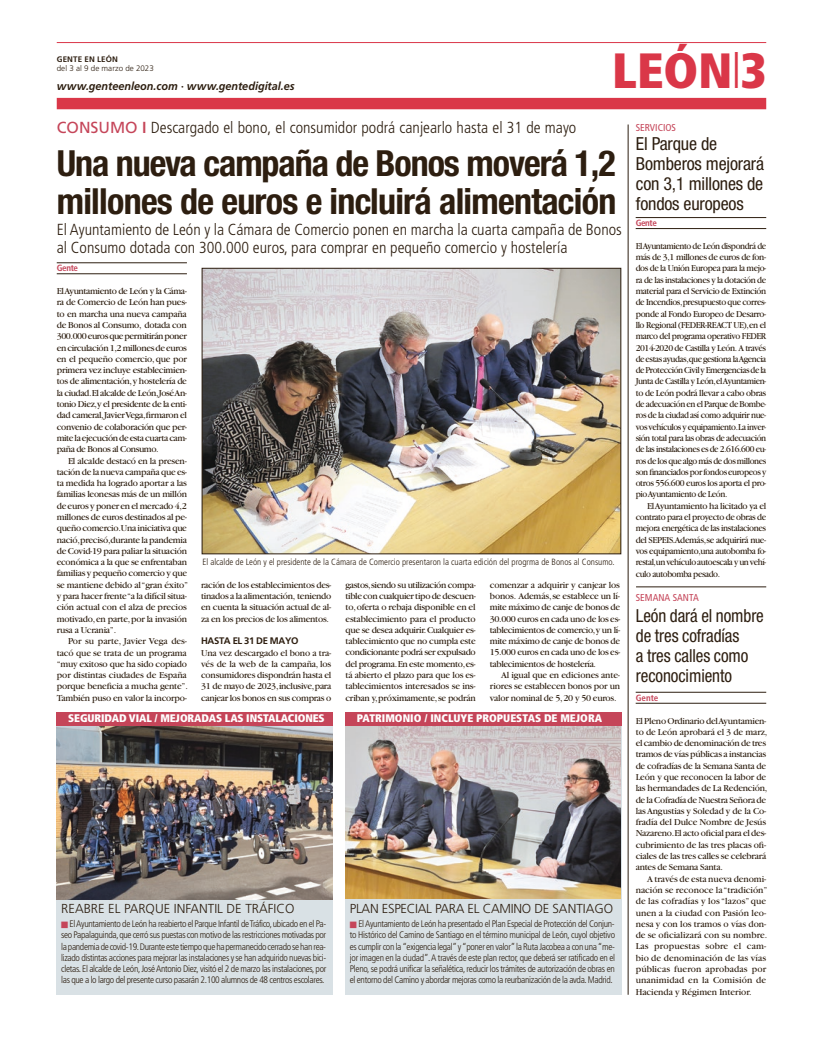
<style>
.page{position:relative;width:823px;height:1049px;background:#fff}
.page>*{position:absolute;margin:0;border:0;box-sizing:border-box;transform-origin:0 0}
.t1{font:900 condensed 49.5px "Frutiger";color:#da3748}
.t2{font:700 condensed 36px/38px "Helvetica Neue";letter-spacing:-.02em;color:#2d1e10}
.t3{font:condensed 18px/20px "Helvetica Neue LT Std";letter-spacing:-.005em;color:#2d1e10;scale:.95 1}
.t4{font:condensed 18px/20px "Helvetica Neue LT Std";letter-spacing:-.005em;color:#2d1e10}
.t5{font:300 condensed 16px/18px "Frutiger LT Std";color:#2d1e10}
.t6{font:300 condensed 16px "Frutiger";color:#2d1e10}
.t7{font:300 13px "Frutiger LT Std";letter-spacing:-.02em;color:#2d1e10}
.t8{font:300 13px "Frutiger LT Std";color:#2d1e10}
.t9{font:italic 700 11.3px "Frutiger LT Std";color:#2d1e10;scale:.96 1}
.t10{font:900 condensed 11px "Frutiger LT Std";letter-spacing:-.01em;color:#fff}
.t11{font:condensed 10px "Frutiger LT Std";color:#c54559}
.t12{font:9.5px/11.3px "Garamond";letter-spacing:-.025em;color:#2d1e10;text-align:justify}
.t13{font:300 condensed 9.5px/11.3px "Frutiger LT Std";letter-spacing:-.035em;color:#2d1e10;text-align:justify}
.t14{font:9.5px/11.3px "Garamond";letter-spacing:-.025em;color:#2d1e10;text-align:justify;scale:.94 1}
.t15{font:9.5px/11.3px "Garamond";letter-spacing:.01em;color:#2d1e10}
.t16{font:700 9.5px "Frutiger";letter-spacing:-.04em;color:#2d1e10}
.t17{font:300 condensed 9px "Frutiger LT Std";color:#2d1e10}
.t18{font:700 condensed 9px "Frutiger LT Std";letter-spacing:-.04em;color:#c54559}
.t19{font:300 8px "Frutiger LT Std";letter-spacing:.005em;color:#2d1e10}
.t20{font:700 8px "Frutiger LT Std";letter-spacing:.02em;color:#2d1e10}
.s1{font-weight:400;font-stretch:normal;color:#c54559}
.s2{font-family:"Frutiger LT Std";font-weight:700;color:#c54559}
.s3{color:#c54559}
</style>
<div class="page">
<div style="left:57px;top:98px;width:708px;height:11px;background:#da3748"></div>
<hr style="left:57px;top:42px;width:708px;height:1px;background:#da3748">
<div style="left:57px;top:713px;width:275px;height:282px;background:#d9e1e5"></div>
<div style="left:345px;top:713px;width:276px;height:282px;background:#d9e1e5"></div>
<img style="left:57px;top:726px;width:275px;height:173px">
<img style="left:346px;top:726px;width:274px;height:172px">
<hr style="left:57px;top:263px;width:130px;height:1px;background:#2d1e10">
<hr style="left:57px;top:274px;width:130px;height:1px;background:#2d1e10">
<img style="left:204px;top:270px;width:414px;height:282px">
<div style="left:202px;top:268px;width:418px;height:286px;border:1px solid #2d1e10"></div>
<div style="left:57px;top:712px;width:275px;height:14px;background:#c54559"></div>
<div style="left:345px;top:712px;width:276px;height:14px;background:#c54559"></div>
<hr style="left:635px;top:217px;width:130px;height:1px;background:#2d1e10">
<hr style="left:635px;top:228px;width:130px;height:1px;background:#2d1e10">
<hr style="left:635px;top:692px;width:130px;height:1px;background:#2d1e10">
<hr style="left:635px;top:703px;width:130px;height:1px;background:#2d1e10">
<hr style="left:627px;top:124px;width:1px;height:871px;background:#2d1e10">
<hr style="left:635px;top:587px;width:130px;height:1px;background:#2d1e10">
<p class="t20" style="left:57px;top:54px;width:63px">GENTE EN LEÓN</p>
<p class="t19" style="left:57px;top:64px;width:99px">del 3 al 9 de marzo de 2023</p>
<p class="t9" style="left:57px;top:80px;width:249px">www.genteenleon.com · www.gentedigital.es</p>
<h1 class="t1" style="left:612px;top:41px;width:155px">LEÓN<sup>|</sup>3</h1>
<h3 class="t6" style="left:57px;top:119px;width:521px"><span class="s1">CONSUMO</span> <span class="s2">I</span> Descargado el bono, el consumidor podrá canjearlo hasta el 31 de mayo</h3>
<h2 class="t2" style="left:57px;top:143px;width:561px">Una nueva campaña de Bonos moverá 1,2 millones de euros e incluirá alimentación</h2>
<h3 class="t5" style="left:57px;top:220px;width:566px">El Ayuntamiento de León y la Cámara de Comercio ponen en marcha la cuarta campaña de Bonos al Consumo dotada con 300.000 euros, para comprar en pequeño comercio y hostelería</h3>
<p class="t18" style="left:57px;top:263px;width:23px">Gente</p>
<p class="t12" style="left:57px;top:285px;width:132px">El Ayuntamiento de León y la Cáma&shy;ra de Comercio de León han pues&shy;to en marcha una nueva campaña de Bonos al Consumo, dotada con 300.000 euros que permitirán poner en circulación 1,2 millones de euros en el pequeño comercio, que por primera vez incluye establecimien&shy;tos de alimentación,y hostelería de la ciudad.El alcalde de León,José An&shy;tonio Diez,y el presidente de la enti&shy;dad cameral,Javier Vega,firmaron el convenio de colaboración que per&shy;mite la ejecución de esta cuarta cam&shy;paña de Bonos al Consumo.</p>
<p class="t12" style="left:57px;top:455px;width:133px;text-align:left;text-indent:11px">El alcalde destacó en la presen&shy;tación de la nueva campaña que es&shy;ta medida ha logrado aportar a las familias leonesas más de un millón de euros y poner en el mercado 4,2 millones de euros destinados al pe&shy;queño comercio.Una iniciativa que nació,precisó,durante la pandemia de Covid-19 para paliar la situación económica a la que se enfrentaban familias y pequeño comercio y que se mantiene debido al “gran éxito” y para hacer frente “a la difícil situa&shy;ción actual con el alza de precios motivado, en parte, por la invasión rusa a Ucrania”.</p>
<p class="t12" style="left:57px;top:636px;width:133px;text-align:left;text-indent:11px">Por su parte, Javier Vega des&shy;tacó que se trata de un programa “muy exitoso que ha sido copiado por distintas ciudades de España porque beneficia a mucha gente”.<br>También puso en valor la incorpo-</p>
<p class="t17" style="left:202px;top:557px;width:413px">El alcalde de León y el presidente de la Cámara de Comercio presentaron la cuarta edición del progrma de Bonos al Consumo.</p>
<p class="t12" style="left:201px;top:579px;width:132px">ración de los establecimientos des&shy;tinados a la alimentación, teniendo en cuenta la situación actual de al&shy;za en los precios de los alimentos.</p>
<p class="t16" style="left:201px;top:635px;width:99px">HASTA EL 31 DE MAYO</p>
<p class="t12" style="left:201px;top:647px;width:132px">Una vez descargado el bono a tra&shy;vés de la web de la campaña, los consumidores dispondrán hasta el 31 de mayo de 2023,inclusive,para canjear los bonos en sus compras o</p>
<p class="t12" style="left:345px;top:579px;width:132px">gastos,siendo su utilización compa&shy;tible con cualquier tipo de descuen&shy;to, oferta o rebaja disponible en el establecimiento para el producto que se desea adquirir. Cualquier es&shy;tablecimiento que no cumpla este condicionante podrá ser expulsado del programa.En este momento,es&shy;tá abierto el plazo para que los es&shy;tablecimientos interesados se ins&shy;criban y, próximamente, se podrán</p>
<p class="t12" style="left:489px;top:579px;width:132px">comenzar a adquirir y canjear los bonos. Además, se establece un lí&shy;mite máximo de canje de bonos de 30.000 euros en cada uno de los es&shy;tablecimientos de comercio,y un lí&shy;mite máximo de canje de bonos de 15.000 euros en cada uno de los es&shy;tablecimientos de hostelería.</p>
<p class="t12" style="left:489px;top:669px;width:132px;text-indent:11px">Al igual que en ediciones ante&shy;riores se establecen bonos por un valor nominal de 5, 20 y 50 euros.</p>
<p class="t10" style="left:68px;top:712px;width:258px">SEGURIDAD VIAL / MEJORADAS LAS INSTALACIONES</p>
<p class="t10" style="left:356px;top:712px;width:247px">PATRIMONIO / INCLUYE PROPUESTAS DE MEJORA</p>
<h3 class="t8" style="left:61px;top:901px;width:235px">REABRE EL PARQUE INFANTIL DE TRÁFICO</h3>
<h3 class="t7" style="left:349px;top:901px;width:265px">PLAN ESPECIAL PARA EL CAMINO DE SANTIAGO</h3>
<p class="t13" style="left:61px;top:918px;width:266px"><span class="s3">■</span> El Ayuntamiento de León ha reabierto el Parque Infantil de Tráfico, ubicado en el Pa&shy;seo Papalaguinda, que cerró sus puestas con motivo de las restricciones motivadas por la pandemia de covid-19. Durante este tiempo que ha permanecido cerrado se han rea&shy;lizado distintas acciones para mejorar las instalaciones y se han adquirido nuevas bici&shy;cletas. El alcalde de León, José Antonio Diez, visitó el 2 de marzo las instalaciones, por las que a lo largo del presente curso pasarán 2.100 alumnos de 48 centros escolares.</p>
<p class="t13" style="left:349px;top:918px;width:266px"><span class="s3">■</span> El Ayuntamiento de León ha presentado el Plan Especial de Protección del Conjun&shy;to Histórico del Camino de Santiago en el término municipal de León, cuyol objetivo es cumplir con la “exigencia legal” y “poner en valor” la Ruta Jacobea a con una “me&shy;jor imagen en la ciudad”. A través de este plan rector, que deberá ser ratificado en el Pleno, se podrá unificar la señalética, reducir los trámites de autorización de obras en el entorno del Camino y abordar mejoras como la reurbanización de la avda. Madrid.</p>
<p class="t11" style="left:635px;top:122px;width:42px">SERVICIOS</p>
<h3 class="t4" style="left:635px;top:134px;width:130px">El Parque de<br>Bomberos mejorará con 3,1 millones de fondos europeos</h3>
<p class="t18" style="left:635px;top:218px;width:23px">Gente</p>
<p class="t14" style="left:635px;top:240px;width:140px">El Ayuntamiento de León dispondrá de más de 3,1 millones de euros de fon&shy;dos de la Unión Europea para la mejo&shy;ra de las instalaciones y la dotación de material para el Servicio de Extinción de Incendios,presupuesto que corres&shy;ponde al Fondo Europeo de Desarro&shy;llo Regional (FEDER-REACT UE),en el marco del programa operativo FEDER 2014-2020 de Castilla y León. A través de estas ayudas,que gestiona la Agencia de Protección Civil y Emergencias de la Junta de Castilla y León,el Ayuntamien&shy;to de León podrá llevar a cabo obras de adecuación en el Parque de Bombe&shy;ros de la ciudad así como adquirir nue&shy;vos vehículos y equipamiento.La inver&shy;sión total para las obras de adecuación de las instalaciones es de 2.616.600 eu&shy;ros de los que algo más de dos millones son financiados por fondos europeos y otros 556.600 euros los aporta el pro&shy;pio Ayuntamiento de León.</p>
<p class="t12" style="left:635px;top:500px;width:132px;text-indent:11px">El Ayuntamiento ha licitado ya el contrato para el proyecto de obras de mejora energética de las instalaciones del SEPEIS.Además,se adquirirá nue&shy;vos equipamiento,una autobomba fo&shy;restal,un vehículo autoescala y un vehí&shy;culo autobomba pesado.</p>
<p class="t11" style="left:635px;top:591px;width:64px">SEMANA SANTA</p>
<h3 class="t3" style="left:635px;top:606px;width:136px">León dará el nombre de tres cofradías<br>a tres calles como reconocimiento</h3>
<p class="t18" style="left:635px;top:692px;width:24px">Gente</p>
<p class="t12" style="left:635px;top:715px;width:133px;text-align:left">El Pleno Ordinario del Ayuntamien&shy;to de León aprobará el 3 de marz, el cambio de denominación de tres tramos de vías públicas a instancias de cofradías de la Semana Santa de León y que reconocen la labor de las hermandades de La Redención, de la Cofradía de Nuestra Señora de las Angustias y Soledad y de la Co&shy;fradía del Dulce Nombre de Jesús Nazareno.El acto oficial para el des&shy;cubrimiento de las tres placas ofi&shy;ciales de las tres calles se celebrará antes de Semana Santa.</p>
<p class="t15" style="left:635px;top:873px;width:133px;text-indent:11px">A través de esta nueva denomi&shy;nación se reconoce la “tradición” de las cofradías y los “lazos” que unen a la ciudad con Pasión leo&shy;nesa y con los tramos o vías don&shy;de se oficializará con su nombre.<br>Las propuestas sobre el cam&shy;bio de denominación de las vías públicas fueron aprobadas por unanimidad en la Comisión de<br>Hacienda y Régimen Interior.</p>
</div>
